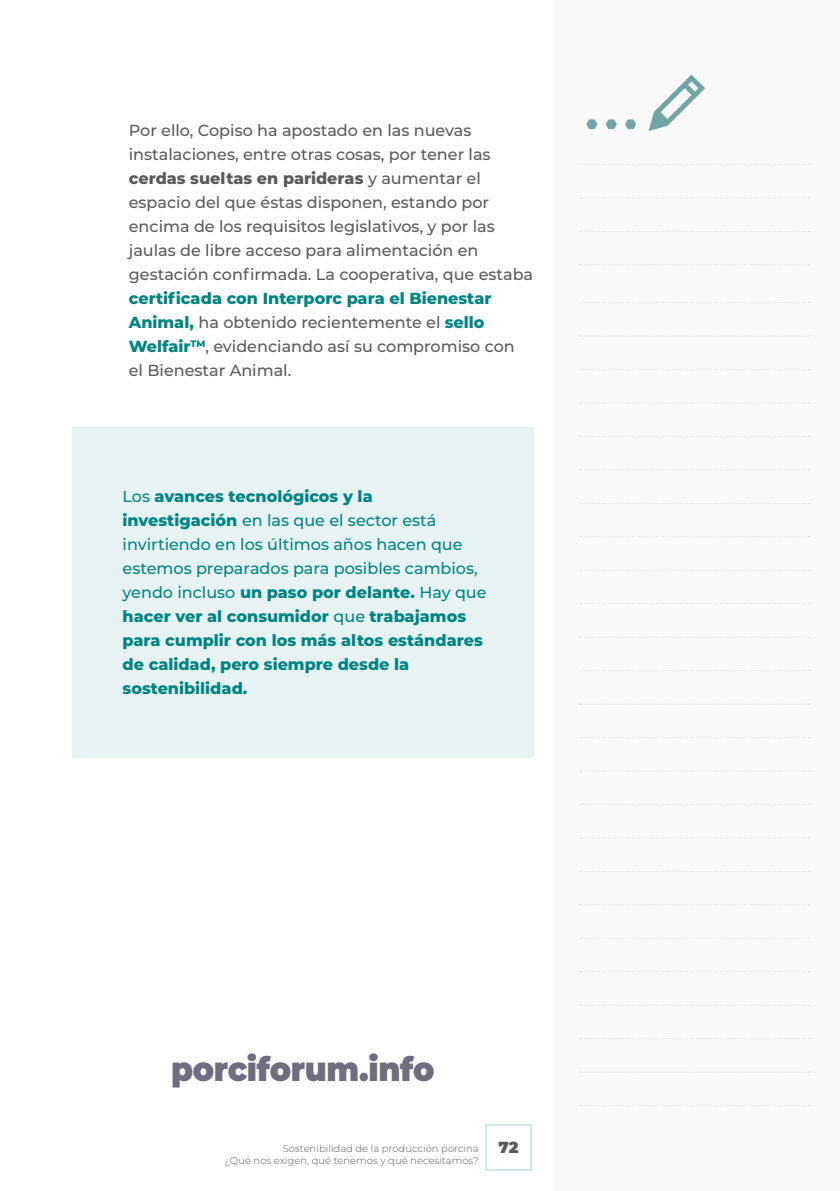
<style>
.page{position:relative;width:840px;height:1191px;background:#fff}
.page>*{position:absolute;margin:0;border:0;box-sizing:border-box;transform-origin:0 0}
.t1{font:900 33.6px "Montserrat";letter-spacing:-.01em;color:#716d7e;scale:.94 1}
.t2{font:500 16px/24px "Montserrat";color:#595a5b}
.t3{font:800 16px/24px "Montserrat";color:#008582}
.t4{font:900 16px "Montserrat";color:#595a5b}
.t5{font:300 10px/12px "Montserrat";color:#595a5b;text-align:right}
.s1{font-weight:800}
.s2{font-weight:800;color:#008582}
.s3{font-weight:500}
</style>
<div class="page">
<div style="left:554px;top:0;width:285px;height:1191px;background:#f9f9f9"></div>
<svg style="left:579px;top:164px;width:231px;height:1px"></svg>
<svg style="left:580px;top:197px;width:230px;height:1px"></svg>
<svg style="left:579px;top:231px;width:231px;height:1px"></svg>
<svg style="left:580px;top:264px;width:230px;height:1px"></svg>
<svg style="left:579px;top:302px;width:231px;height:1px"></svg>
<svg style="left:580px;top:335px;width:229px;height:1px"></svg>
<svg style="left:579px;top:369px;width:231px;height:1px"></svg>
<svg style="left:580px;top:402px;width:230px;height:1px"></svg>
<svg style="left:579px;top:436px;width:231px;height:1px"></svg>
<svg style="left:580px;top:469px;width:230px;height:1px"></svg>
<svg style="left:579px;top:503px;width:231px;height:1px"></svg>
<svg style="left:580px;top:536px;width:230px;height:1px"></svg>
<svg style="left:579px;top:570px;width:231px;height:1px"></svg>
<svg style="left:579px;top:603px;width:231px;height:1px"></svg>
<svg style="left:579px;top:670px;width:231px;height:1px"></svg>
<svg style="left:579px;top:737px;width:231px;height:1px"></svg>
<svg style="left:580px;top:770px;width:229px;height:1px"></svg>
<svg style="left:579px;top:804px;width:231px;height:1px"></svg>
<svg style="left:580px;top:837px;width:230px;height:1px"></svg>
<svg style="left:579px;top:871px;width:231px;height:1px"></svg>
<svg style="left:580px;top:904px;width:230px;height:1px"></svg>
<svg style="left:580px;top:971px;width:230px;height:1px"></svg>
<svg style="left:579px;top:1038px;width:231px;height:1px"></svg>
<svg style="left:579px;top:1105px;width:231px;height:1px"></svg>
<svg style="left:586px;top:74px;width:118px;height:57px"></svg>
<div style="left:72px;top:427px;width:461px;height:331px;background:#e6f3f2"></div>
<p class="t2" style="left:129px;top:118px;width:405px">Por ello, Copiso ha apostado en las nuevas instalaciones, entre otras cosas, por tener las <span class="s1">cerdas sueltas en parideras</span> y aumentar el espacio del que éstas disponen, estando por encima de los requisitos legislativos, y por las jaulas de libre acceso para alimentación en gestación confirmada. La cooperativa, que estaba <span class="s2">certificada con Interporc para el Bienestar Animal,</span> ha obtenido recientemente el <span class="s2">sello Welfair</span><sup>TM</sup>, evidenciando así su compromiso con<br>el Bienestar Animal.</p>
<p class="t3" style="left:122px;top:483px;width:365px"><span class="s3">Los</span> avances tecnológicos y la investigación <span class="s3">en las que el sector está invirtiendo en los últimos años hacen que estemos preparados para posibles cambios, yendo incluso</span> un paso por delante. <span class="s3">Hay que </span>hacer ver al consumidor <span class="s3">que</span> trabajamos para cumplir con los más altos estándares de calidad, pero siempre desde la sostenibilidad.</p>
<p class="t1" style="left:171px;top:1043px;width:281px">porciforum.info</p>
<p class="t5" style="left:225px;top:1142px;width:255px">Sostenibilidad de la producción porcina<br>¿Qué nos exigen, qué tenemos y qué necesitamos?</p>
<p class="t4" style="left:498px;top:1134px;width:22px">72</p>
</div>
